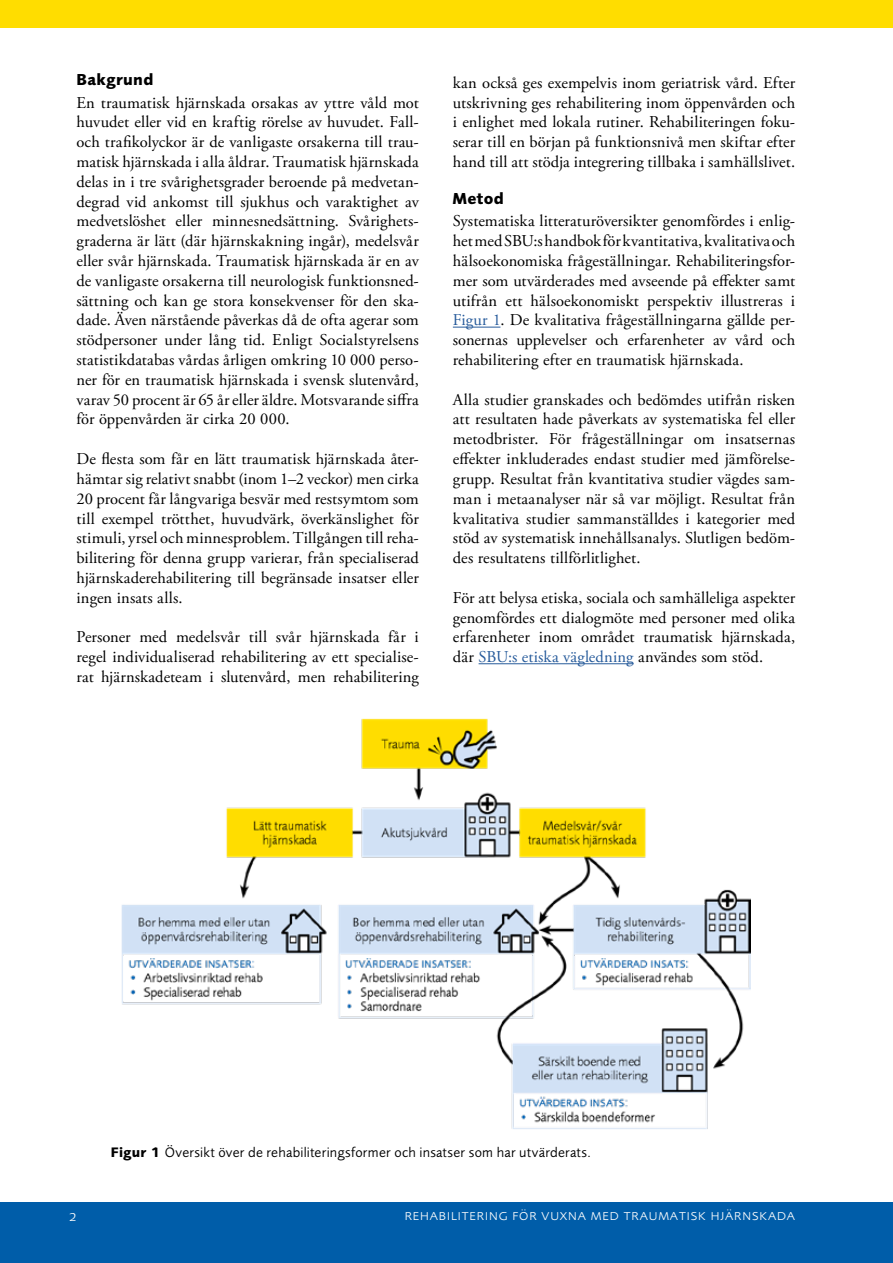
<style>
.page{position:relative;width:893px;height:1263px;background:#fff}
.page>*{position:absolute;margin:0;border:0;box-sizing:border-box;transform-origin:0 0}
.Brödtext{font:16.5px/19.8px "Adobe Garamond Pro";letter-spacing:.005em;color:#000;text-align:justify}
.Rubrik_1_i_brödtext{font:700 16.5px "Foundry Sans";letter-spacing:.015em;color:#000}
.t1{font:300 15.45px "Foundry Sans Expert";letter-spacing:.03em;color:#fff}
.Rubrik_tabell__fakta{font:14.25px "Foundry Sans";letter-spacing:.02em;color:#000}
.s1{color:#275b9b}
.s2{font-weight:700}
</style>
<div class="page">
<div style="left:0;top:0;width:893px;height:28px;background:#fd0"></div>
<div style="left:0;top:1202px;width:893px;height:61px;background:#005da9"></div>
<hr style="left:453px;top:327px;width:47px;height:1px;background:#275b9b">
<hr style="left:479px;top:663px;width:155px;height:1px;background:#275b9b">
<img style="left:122px;top:718px;width:628px;height:411px">
<h2 class="Rubrik_1_i_brödtext" style="left:77px;top:70px;width:78px">Bakgrund</h2>
<p class="Brödtext" style="left:77px;top:93px;width:344px">En traumatisk hjärnskada orsakas av yttre våld mot huvudet eller vid en kraftig rörelse av huvudet. Fall&shy;och trafikolyckor är de vanligaste orsakerna till trau&shy;matisk hjärnskada i alla åldrar. Traumatisk hjärnskada delas in i tre svårighetsgrader beroende på medvetan&shy;degrad vid ankomst till sjukhus och varaktighet av medvetslöshet eller minnesnedsättning. Svårighets&shy;graderna är lätt (där hjärnskakning ingår), medelsvår eller svår hjärnskada. Traumatisk hjärnskada är en av de vanligaste orsakerna till neurologisk funktionsned&shy;sättning och kan ge stora konsekvenser för den ska&shy;dade. Även närstående påverkas då de ofta agerar som stödpersoner under lång tid. Enligt Socialstyrelsens statistikdatabas vårdas årligen omkring 10 000 perso&shy;ner för en traumatisk hjärnskada i svensk slutenvård, varav 50 procent är 65 år eller äldre. Motsvarande siffra för öppenvården är cirka 20 000.</p>
<p class="Brödtext" style="left:77px;top:449px;width:344px">De flesta som får en lätt traumatisk hjärnskada åter&shy;hämtar sig relativt snabbt (inom 1–2 veckor) men cirka 20 procent får långvariga besvär med restsymtom som till exempel trötthet, huvudvärk, överkänslighet för stimuli, yrsel och minnesproblem. Tillgången till reha&shy;bilitering för denna grupp varierar, från specialiserad hjärnskaderehabilitering till begränsade insatser eller ingen insats alls.</p>
<p class="Brödtext" style="left:77px;top:628px;width:344px">Personer med medelsvår till svår hjärnskada får i regel individualiserad rehabilitering av ett specialise&shy;rat hjärnskadeteam i slutenvård, men rehabilitering</p>
<p class="Brödtext" style="left:453px;top:73px;width:344px">kan också ges exempelvis inom geriatrisk vård. Efter utskrivning ges rehabilitering inom öppenvården och i enlighet med lokala rutiner. Rehabiliteringen foku&shy;serar till en början på funktionsnivå men skiftar efter hand till att stödja integrering tillbaka i samhällslivet.</p>
<h2 class="Rubrik_1_i_brödtext" style="left:453px;top:188px;width:52px">Metod</h2>
<p class="Brödtext" style="left:453px;top:212px;width:344px">Systematiska litteraturöversikter genomfördes i enlig&shy;het med SBU:s handbok för kvantitativa, kvalitativa och hälsoekonomiska frågeställningar. Rehabiliteringsfor&shy;mer som utvärderades med avseende på effekter samt utifrån ett hälsoekonomiskt perspektiv illustreras i <span class="s1">Figur 1</span>. De kvalitativa frågeställningarna gällde per&shy;sonernas upplevelser och erfarenheter av vård och rehabilitering efter en traumatisk hjärnskada.</p>
<p class="Brödtext" style="left:453px;top:390px;width:344px">Alla studier granskades och bedömdes utifrån risken att resultaten hade påverkats av systematiska fel eller metodbrister. För frågeställningar om insatsernas effekter inkluderades endast studier med jämförelse&shy;grupp. Resultat från kvantitativa studier vägdes sam&shy;man i metaanalyser när så var möjligt. Resultat från kvalitativa studier sammanställdes i kategorier med stöd av systematisk innehållsanalys. Slutligen bedöm&shy;des resultatens tillförlitlighet.</p>
<p class="Brödtext" style="left:453px;top:588px;width:344px">För att belysa etiska, sociala och samhälleliga aspekter genomfördes ett dialogmöte med personer med olika erfarenheter inom området traumatisk hjärnskada, där <span class="s1">SBU:s etiska vägledning</span> användes som stöd.</p>
<p class="Rubrik_tabell__fakta" style="left:111px;top:1144px;width:482px"><span class="s2">Figur 1</span> Översikt över de rehabiliteringsformer och insatser som har utvärderats.</p>
<p class="t1" style="left:69px;top:1206px;width:9px">2</p>
<p class="t1" style="left:404px;top:1206px;width:392px">rehabilitering för vuxna med traumatisk hjärnskada</p>
</div>
